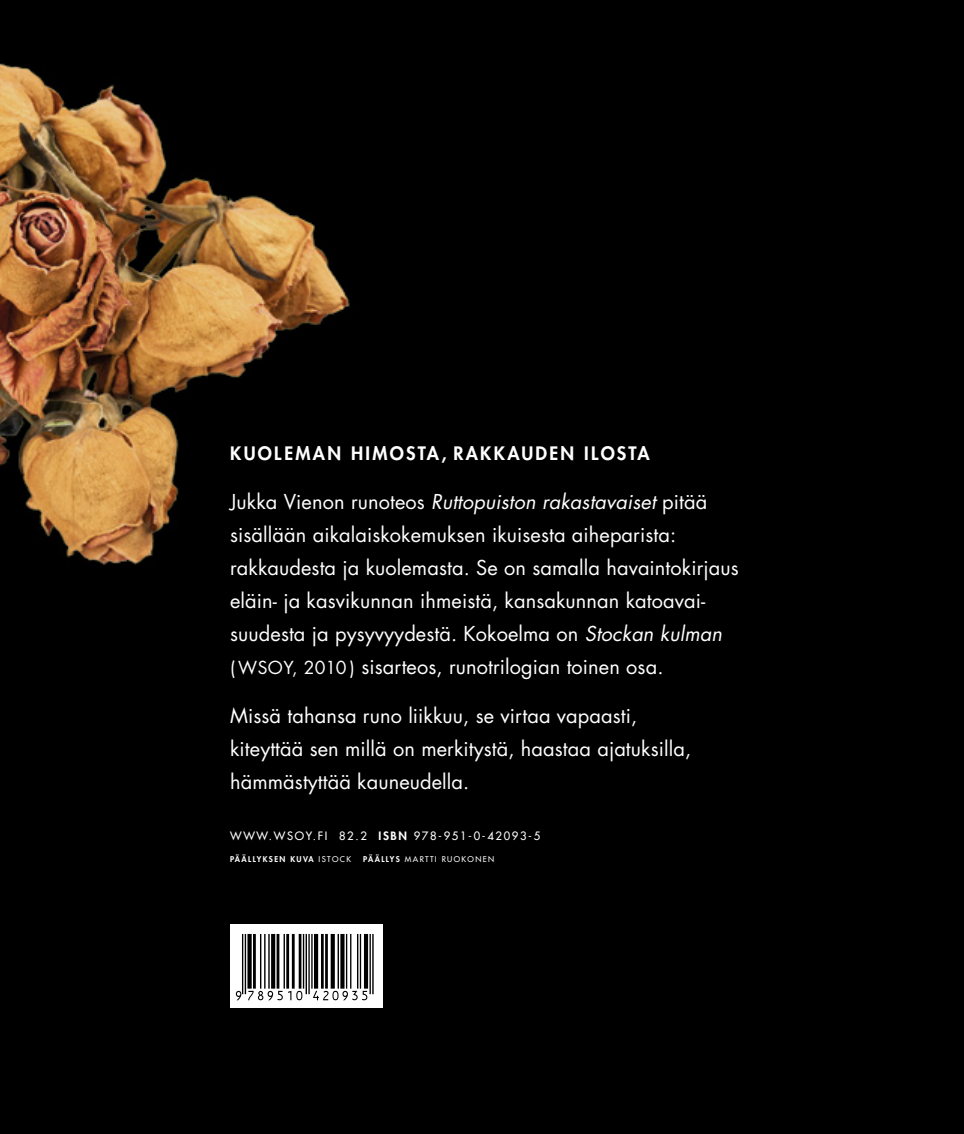
<style>
.page{position:relative;width:964px;height:1134px;background:#000}
.page>*{position:absolute;margin:0;border:0;box-sizing:border-box;transform-origin:0 0}
.t1{font:67px "Viisas EAN Aika Korkea";color:#000}
.t2{font:20px/33px "Futura Std";letter-spacing:.005em;color:#fff}
.t3{font:800 18px "Futura Std";letter-spacing:.13em;color:#fff}
.t4{font:500 11.2px "Futura Std";letter-spacing:.15em;color:#fff}
.t5{font:500 7.8px "Futura Std";letter-spacing:.175em;color:#fff}
.t6{font:800 7.8px "Futura Std";letter-spacing:.175em;color:#fff}
.s1{font-style:italic}
.s2{font-size:17.4px}
.s3{font-weight:800}
.s4{font-weight:500}
</style>
<div class="page">
<img style="left:0;top:17px;width:383px;height:578px">
<div style="left:230px;top:925px;width:153px;height:83px;background:#fff"></div>
<svg style="left:0;top:0;width:8px;height:2px"></svg>
<svg style="left:0;top:1127px;width:8px;height:7px"></svg>
<p class="t3" style="left:230px;top:441px;width:421px">KUOLEMAN HIMOSTA, RAKKAUDEN ILOSTA</p>
<p class="t2" style="left:230px;top:485px;width:510px">Jukka Vienon runoteos <span class="s1">Ruttopuiston rakastavaiset</span> pitää sisällään aikalaiskokemuksen ikuisesta aiheparista: rakkaudesta ja kuolemasta. Se on samalla havaintokirjaus eläin- ja kasvikunnan ihmeistä, kansakunnan katoavai&shy;suudesta ja pysyvyydestä. Kokoelma on <span class="s1">Stockan kulman<br></span><span class="s2">( WSOY, 2010 )</span> sisarteos, runotrilogian toinen osa.</p>
<p class="t2" style="left:230px;top:700px;width:462px">Missä tahansa runo liikkuu, se virtaa vapaasti, kiteyttää sen millä on merkitystä, haastaa ajatuksilla, hämmästyttää kauneudella.</p>
<p class="t4" style="left:230px;top:829px;width:312px">WWW.WSOY.FI 82.2 <span class="s3">ISBN</span> 978-951-0-42093-5</p>
<p class="t6" style="left:230px;top:854px;width:122px">PÄÄLLYKSEN KUVA <span class="s4">ISTOCK</span></p>
<p class="t5" style="left:363px;top:854px;width:133px"><span class="s3">PÄÄLLYS</span> MARTTI RUOKONEN</p>
<h1 class="t1" style="left:232px;top:933px;width:143px">*9789510420935*</h1>
</div>
